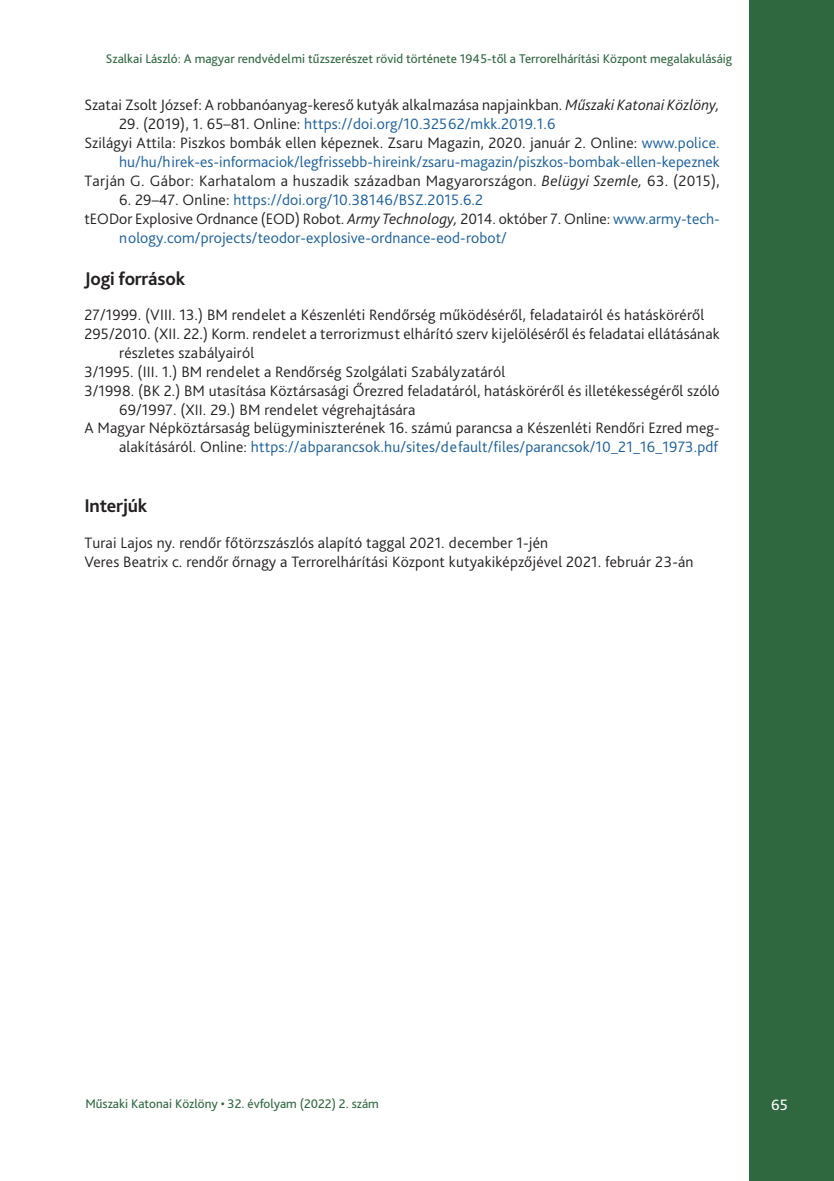
<style>
.page{position:relative;width:834px;height:1181px;background:#fff}
.page>*{position:absolute;margin:0;border:0;box-sizing:border-box;transform-origin:0 0}
.Címsor_2{font:700 19.25px "Bliss Pro";letter-spacing:-.01em;color:#231f20}
.Irodalomjegyzék{font:300 15.75px/18.9px "Bliss Pro";letter-spacing:.01em;color:#231f20}
.Irodalomjegyzék-2{font:300 15.75px/18.9px "Bliss Pro";letter-spacing:.01em;color:#175d9e;text-align:right}
.t1{font:15.75px "Bliss Pro";color:#fff}
.t2{font:13.12px "Bliss Pro";color:#2f673f}
.s1{font-style:italic}
.s2{color:#231f20}
.s3{font-style:italic;color:#231f20}
.s4{color:#175d9e}
</style>
<div class="page">
<div style="left:749px;top:0;width:84px;height:1181px;background:#2f673f"></div>
<p class="t2" style="left:106px;top:50px;width:627px">Szalkai László: A magyar rendvédelmi tűzszerészet rövid története 1945-től a Terrorelhárítási Központ megalakulásáig</p>
<p class="Irodalomjegyzék" style="left:84px;top:95px;width:636px">Szatai Zsolt József: A robbanóanyag-kereső kutyák alkalmazása napjainkban. <span class="s1">Műszaki Katonai Közlöny,</span></p>
<p class="Irodalomjegyzék-2" style="left:119px;top:114px;width:438px"><span class="s2">29. (2019), 1. 65–81. Online:</span> https://doi.org/10.32562/mkk.2019.1.6</p>
<p class="Irodalomjegyzék-2" style="left:84px;top:133px;width:636px"><span class="s2">Szilágyi Attila: Piszkos bombák ellen képeznek. Zsaru Magazin, 2020. január 2. Online:</span> www.police. hu/hu/hirek-es-informaciok/legfrissebb-hireink/zsaru-magazin/piszkos-bombak-ellen-kepeznek</p>
<p class="Irodalomjegyzék" style="left:84px;top:171px;width:636px">Tarján G. Gábor: Karhatalom a huszadik században Magyarországon. <span class="s1">Belügyi Szemle,</span> 63. (2015),</p>
<p class="Irodalomjegyzék-2" style="left:119px;top:190px;width:365px"><span class="s2">6. 29–47. Online:</span> https://doi.org/10.38146/BSZ.2015.6.2</p>
<p class="Irodalomjegyzék-2" style="left:119px;top:209px;width:602px;text-align:left;text-indent:-35px"><span class="s2">tEODor Explosive Ordnance (EOD) Robot.</span> <span class="s3">Army Technology,</span> <span class="s2">2014. október 7. Online:</span> www.army-tech&shy;nology.com/projects/teodor-explosive-ordnance-eod-robot/</p>
<p class="Címsor_2" style="left:84px;top:266px;width:102px">Jogi források</p>
<p class="Irodalomjegyzék" style="left:84px;top:305px;width:621px">27/1999. (VIII. -13.) BM rendelet a Készenléti Rendőrség működéséről, feladatairól és hatásköréről</p>
<p class="Irodalomjegyzék" style="left:119px;top:324px;width:602px;text-indent:-35px">295/2010. (XII. -22.) Korm. rendelet a terrorizmust elhárító szerv kijelöléséről és feladatai ellátásának részletes szabályairól</p>
<p class="Irodalomjegyzék" style="left:84px;top:362px;width:422px">3/1995. (III. -1.) BM rendelet a Rendőrség Szolgálati Szabályzatáról</p>
<p class="Irodalomjegyzék" style="left:119px;top:380px;width:602px;text-indent:-35px">3/1998. (BK 2.) BM utasítása Köztársasági Őrezred feladatáról, hatásköréről és illetékességéről szóló<br>69/1997. (XII. -29.) BM rendelet végrehajtására</p>
<p class="Irodalomjegyzék" style="left:84px;top:418px;width:636px;text-align:right">A Magyar Népköztársaság belügyminiszterének 16. számú parancsa a Készenléti Rendőri Ezred meg&shy;alakításáról. Online: <span class="s4">https://abparancsok.hu/sites/default/files/parancsok/10_21_16_1973.pdf</span></p>
<p class="Címsor_2" style="left:84px;top:494px;width:64px">Interjúk</p>
<p class="Irodalomjegyzék" style="left:84px;top:532px;width:465px">Turai Lajos ny. rendőr főtörzszászlós alapító taggal 2021. december 1-jén</p>
<p class="Irodalomjegyzék" style="left:84px;top:551px;width:610px">Veres Beatrix c. rendőr őrnagy a Terrorelhárítási Központ kutyakiképzőjével 2021. február 23-án</p>
<p class="t2" style="left:85px;top:1095px;width:295px">Műszaki Katonai Közlöny • 32. évfolyam (2022) 2. szám</p>
<p class="t1" style="left:771px;top:1095px;width:18px">65</p>
</div>
